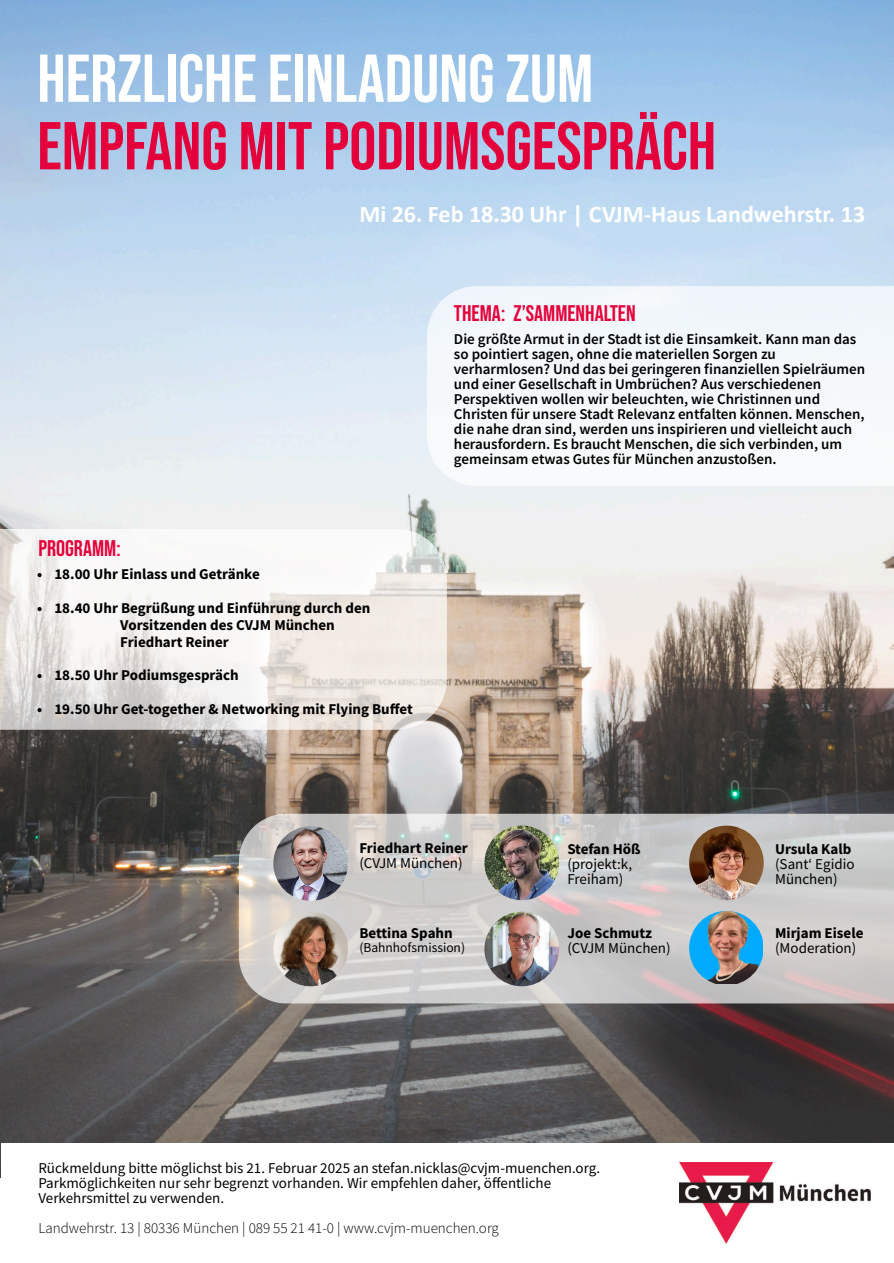
<style>
.page{position:relative;width:894px;height:1263px;background:#fff}
.page>*{position:absolute;margin:0;border:0;box-sizing:border-box;transform-origin:0 0}
.t1{font:67.5px "Bebas Neue";color:#e4003a}
.t2{font:67.5px "Bebas Neue";color:#fff}
.t3{font:700 24px "Calibri";color:#fff}
.t4{font:22.5px "Bebas Neue";color:#e4003a}
.t5{font:600 15px "Source Sans Pro";color:#000}
.t6{font:15px "Source Sans Pro";color:#000}
.t7{font:700 15px "Source Sans Pro";color:#000}
.t8{font:300 15px "Source Sans Pro";color:#000}
.t9{font:13.5px "Source Sans Pro";color:#000}
.s1{color:#ff003a}
</style>
<div class="page">
<img style="left:0;top:0;width:893px;height:1178px">
<div style="left:426px;top:286px;width:467px;height:200px;background:#f5f8fb"></div>
<svg style="left:239px;top:814px;width:654px;height:189px;background:#cdcbca"></svg>
<svg style="left:0;top:529px;width:446px;height:201px"></svg>
<div style="left:1px;top:1143px;width:892px;height:120px;background:#fff"></div>
<img style="left:273px;top:826px;width:75px;height:75px;border-radius:50%">
<img style="left:689px;top:911px;width:73px;height:73px">
<img style="left:688px;top:826px;width:75px;height:74px;border-radius:50%">
<img style="left:484px;top:826px;width:75px;height:74px;border-radius:50%">
<img style="left:484px;top:912px;width:75px;height:74px;border-radius:50%">
<img style="left:273px;top:912px;width:75px;height:74px;border-radius:50%">
<img style="left:679px;top:1162px;width:191px;height:82px">
<p class="t2" style="left:37px;top:41px;width:557px">HERZLICHE EINLADUNG ZUM</p>
<p class="t1" style="left:37px;top:109px;width:680px">EMPFANG MIT PODIUMSGESPRÄCH</p>
<p class="t3" style="left:359px;top:204px;width:507px">Mi 26. Feb 18.30 Uhr | CVJM-Haus Landwehrstr. 13</p>
<p class="t4" style="left:38px;top:536px;width:84px">PROGRAMM<span class="s1">:</span></p>
<p class="t7" style="left:37px;top:568px;width:224px">• 18.00 Uhr Einlass und Getränke</p>
<p class="t7" style="left:37px;top:601px;width:334px">• 18.40 Uhr Begrüßung und Einführung durch den</p>
<p class="t7" style="left:120px;top:618px;width:216px">Vorsitzenden des CVJM München</p>
<p class="t7" style="left:120px;top:635px;width:110px">Friedhart Reiner</p>
<p class="t7" style="left:37px;top:669px;width:203px">• 18.50 Uhr Podiumsgespräch</p>
<p class="t7" style="left:37px;top:703px;width:377px">• 19.50 Uhr Get-together &amp; Networking mit Flying Buffet</p>
<p class="t4" style="left:454px;top:301px;width:183px">THEMA: Z’SAMMENHALTEN</p>
<p class="t5" style="left:454px;top:332px;width:404px">Die größte Armut in der Stadt ist die Einsamkeit. Kann man das</p>
<p class="t5" style="left:454px;top:347px;width:323px">so pointiert sagen, ohne die materiellen Sorgen zu</p>
<p class="t5" style="left:454px;top:362px;width:412px">verharmlosen? Und das bei geringeren finanziellen Spielräumen</p>
<p class="t5" style="left:454px;top:377px;width:368px">und einer Gesellschaft in Umbrüchen? Aus verschiedenen</p>
<p class="t5" style="left:454px;top:392px;width:367px">Perspektiven wollen wir beleuchten, wie Christinnen und</p>
<p class="t5" style="left:454px;top:407px;width:412px">Christen für unsere Stadt Relevanz entfalten können. Menschen,</p>
<p class="t5" style="left:454px;top:422px;width:399px">die nahe dran sind, werden uns inspirieren und vielleicht auch</p>
<p class="t5" style="left:454px;top:437px;width:389px">herausfordern. Es braucht Menschen, die sich verbinden, um</p>
<p class="t5" style="left:454px;top:452px;width:324px">gemeinsam etwas Gutes für München anzustoßen.</p>
<p class="t7" style="left:359px;top:842px;width:110px">Friedhart Reiner</p>
<p class="t6" style="left:359px;top:857px;width:105px">(CVJM München)</p>
<p class="t7" style="left:567px;top:843px;width:75px">Stefan Höß</p>
<p class="t6" style="left:567px;top:858px;width:66px">(projekt:k,</p>
<p class="t6" style="left:567px;top:873px;width:57px">Freiham)</p>
<p class="t7" style="left:774px;top:843px;width:78px">Ursula Kalb</p>
<p class="t6" style="left:774px;top:858px;width:81px">(Santʻ Egidio</p>
<p class="t6" style="left:774px;top:873px;width:64px">München)</p>
<p class="t7" style="left:359px;top:927px;width:95px">Bettina Spahn</p>
<p class="t9" style="left:359px;top:942px;width:107px">(Bahnhofsmission)</p>
<p class="t7" style="left:567px;top:927px;width:86px">Joe Schmutz</p>
<p class="t6" style="left:567px;top:942px;width:105px">(CVJM München)</p>
<p class="t7" style="left:774px;top:927px;width:90px">Mirjam Eisele</p>
<p class="t6" style="left:774px;top:942px;width:83px">(Moderation)</p>
<p class="t6" style="left:38px;top:1162px;width:563px">Rückmeldung bitte möglichst bis 21. Februar 2025 an stefan.nicklas@cvjm-muenchen.org.</p>
<p class="t6" style="left:38px;top:1177px;width:514px">Parkmöglichkeiten nur sehr begrenzt vorhanden. Wir empfehlen daher, öffentliche</p>
<p class="t6" style="left:38px;top:1192px;width:187px">Verkehrsmittel zu verwenden.</p>
<p class="t8" style="left:38px;top:1222px;width:462px">Landwehrstr. 13 | 80336 München | 089 55 21 41-0 | www.cvjm-muenchen.org</p>
</div>
